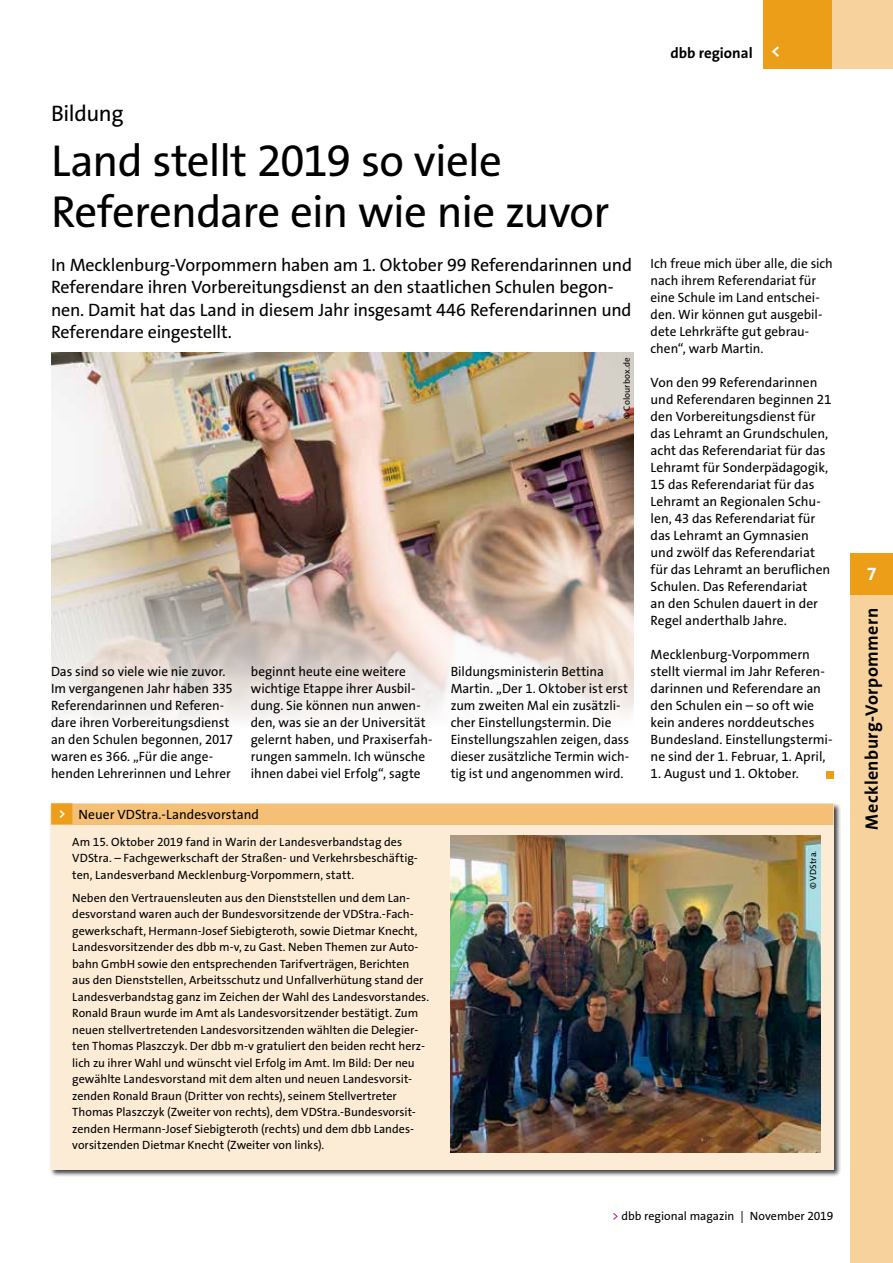
<style>
.page{position:relative;width:893px;height:1263px;background:#fff}
.page>*{position:absolute;margin:0;border:0;box-sizing:border-box;transform-origin:0 0}
.t1{font:45px/51px "The Sans Os F";letter-spacing:-.02em;color:#000}
.t2{font:22.5px "The Sans Os F";letter-spacing:-.02em;color:#000}
.t3{font:18px/22.5px "The Sans Os F";letter-spacing:-.015em;color:#000}
.t4{font:700 18px "The Sans Os F";letter-spacing:.025em;color:#000}
.t5{font:700 18px "The Sans Os F";color:#fff}
.t6{font:700 15px "The Sans Os F";color:#000}
.t7{font:13.5px/17px "The Sans Os F";color:#000}
.t8{font:12px/16.5px "The Sans Os F";color:#000}
.t9{font:9px "The Sans Os F";letter-spacing:.015em;color:#000}
.s1{font-family:"Top Numbers";color:#ed9e18}
.s2{color:#c40075}
</style>
<div class="page">
<img style="left:51px;top:353px;width:583px;height:368px">
<div style="left:826px;top:771px;width:7px;height:7px;background:#ed9e18"></div>
<div style="left:49px;top:802px;width:792px;height:375px;background:#000;opacity:.75"></div>
<div style="left:51px;top:804px;width:782px;height:365px;background:#fcebd5"></div>
<div style="left:72px;top:804px;width:761px;height:21px;background:#f5c075"></div>
<div style="left:55px;top:806px;width:13px;height:17px;background:#fff"></div>
<img style="left:451px;top:835px;width:370px;height:317px">
<div style="left:850px;top:553px;width:43px;height:42px;background:#ed9e18"></div>
<div style="left:763px;top:0;width:130px;height:68px;background:#f8d29d"></div>
<div style="left:763px;top:0;width:68px;height:68px;background:#ed9e18"></div>
<div style="left:850px;top:595px;width:43px;height:668px;background:#f8d29d"></div>
<h2 class="t2" style="left:51px;top:99px;width:74px">Bildung</h2>
<h1 class="t1" style="left:51px;top:136px;width:560px">Land stellt 2019 so viele<br>Referendare ein wie nie zuvor</h1>
<p class="t3" style="left:51px;top:254px;width:582px">In Mecklenburg-Vorpommern haben am 1. Oktober 99 Referendarinnen und Referendare ihren Vorbereitungsdienst an den staatlichen Schulen begon&shy;nen. Damit hat das Land in diesem Jahr insgesamt 446 Referendarinnen und Referendare eingestellt.</p>
<p class="t9" style="left:621px;top:419px;width:64px;rotate:-90deg">© Colourbox.de</p>
<p class="t7" style="left:51px;top:663px;width:184px">Das sind so viele wie nie zuvor.<br>Im vergangenen Jahr haben 335<br>Referendarinnen und Referen&shy;dare ihren Vorbereitungsdienst an den Schulen begonnen, 2017 waren es 366. „Für die ange&shy;henden Lehrerinnen und Lehrer</p>
<p class="t7" style="left:251px;top:663px;width:183px">beginnt heute eine weitere wichtige Etappe ihrer Ausbil&shy;dung. Sie können nun anwen&shy;den, was sie an der Universität gelernt haben, und Praxiserfah&shy;rungen sammeln. Ich wünsche ihnen dabei viel Erfolg“, sagte</p>
<p class="t7" style="left:451px;top:663px;width:180px">Bildungsministerin Bettina<br>Martin. „Der 1. Oktober ist erst zum zweiten Mal ein zusätzli&shy;cher Einstellungstermin. Die<br>Einstellungszahlen zeigen, dass dieser zusätzliche Termin wich&shy;tig ist und angenommen wird.</p>
<p class="t7" style="left:51px;top:806px;width:210px"><span class="s1">&lt;</span> Neuer VDStra.-Landesvorstand</p>
<p class="t8" style="left:72px;top:833px;width:347px">Am 15. Oktober 2019 fand in Warin der Landesverbandstag des<br>VDStra. – Fachgewerkschaft der Straßen- und Verkehrsbeschäftig&shy;ten, Landesverband Mecklenburg-Vorpommern, statt.</p>
<p class="t8" style="left:72px;top:889px;width:358px">Neben den Vertrauensleuten aus den Dienststellen und dem Lan&shy;desvorstand waren auch der Bundesvorsitzende der VDStra.-Fach&shy;gewerkschaft, Hermann-Josef Siebigteroth, sowie Dietmar Knecht, Landesvorsitzender des dbb m-v, zu Gast. Neben Themen zur Auto&shy;bahn GmbH sowie den entsprechenden Tarifverträgen, Berichten aus den Dienststellen, Arbeitsschutz und Unfallverhütung stand der Landesverbandstag ganz im Zeichen der Wahl des Landesvorstandes.<br>Ronald Braun wurde im Amt als Landesvorsitzender bestätigt. Zum neuen stellvertretenden Landesvorsitzenden wählten die Delegier&shy;ten Thomas Plaszczyk. Der dbb m-v gratuliert den beiden recht herz&shy;lich zu ihrer Wahl und wünscht viel Erfolg im Amt. Im Bild: Der neu gewählte Landesvorstand mit dem alten und neuen Landesvorsit&shy;zenden Ronald Braun (Dritter von rechts), seinem Stellvertreter Thomas Plaszczyk (Zweiter von rechts), dem VDStra.-Bundesvorsit&shy;zenden Hermann-Josef Siebigteroth (rechts) und dem dbb Landes&shy;vorsitzenden Dietmar Knecht (Zweiter von links).</p>
<p class="t6" style="left:670px;top:44px;width:84px">dbb regional</p>
<h3 class="t5" style="left:771px;top:39px;width:11px">&lt;</h3>
<p class="t7" style="left:651px;top:255px;width:184px">Ich freue mich über alle, die sich nach ihrem Referendariat für eine Schule im Land entschei&shy;den. Wir können gut ausgebil&shy;dete Lehrkräfte gut gebrau&shy;chen“, warb Martin.</p>
<p class="t7" style="left:651px;top:374px;width:182px">Von den 99 Referendarinnen und Referendaren beginnen 21 den Vorbereitungsdienst für das Lehramt an Grundschulen, acht das Referendariat für das<br>Lehramt für Sonderpädagogik,<br>15 das Referendariat für das<br>Lehramt an Regionalen Schu&shy;len, 43 das Referendariat für das Lehramt an Gymnasien und zwölf das Referendariat für das Lehramt an beruflichen<br>Schulen. Das Referendariat<br>an den Schulen dauert in der<br>Regel anderthalb Jahre.</p>
<p class="t7" style="left:651px;top:646px;width:183px">Mecklenburg-Vorpommern stellt viermal im Jahr Referen&shy;darinnen und Referendare an den Schulen ein – so oft wie kein anderes norddeutsches<br>Bundesland. Einstellungstermi&shy;ne sind der 1. Februar, 1. April,</p>
<p class="t7" style="left:651px;top:765px;width:150px">1. August und 1. Oktober.</p>
<p class="t9" style="left:807px;top:889px;width:40px;rotate:-90deg">© VDStra.</p>
<p class="t8" style="left:612px;top:1208px;width:223px"><span class="s2">&gt;</span> dbb regional magazin | November 2019</p>
<h3 class="t5" style="left:867px;top:562px;width:11px">7</h3>
<h3 class="t4" style="left:860px;top:829px;width:223px;rotate:-90deg">Mecklenburg-Vorpommern</h3>
</div>
